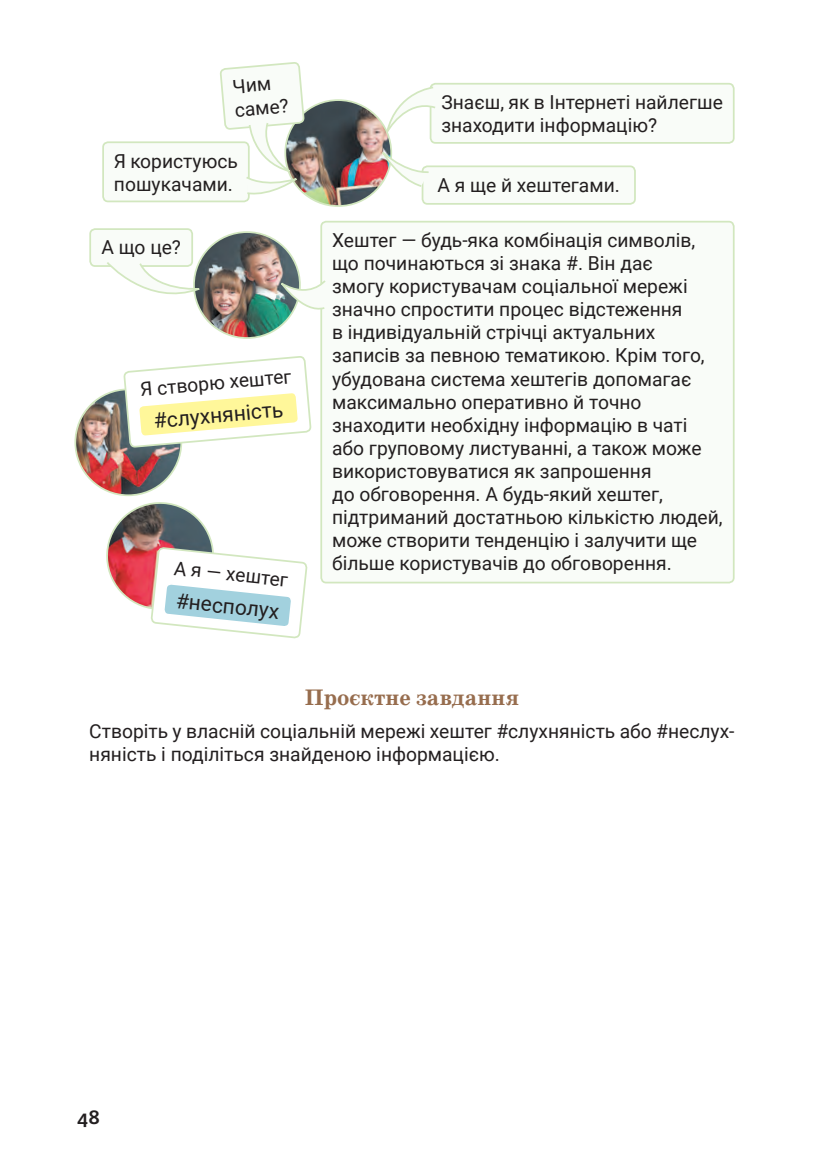
<style>
.page{position:relative;width:819px;height:1166px;background:#fff}
.page>*{position:absolute;margin:0;border:0;box-sizing:border-box;transform-origin:0 0}
.Центр_болд{font:700 22.75px "School Book AC";color:#976d4e}
.Діти_питання{font:21px "Roboto";color:#231f20}
.Діти_говорять{font:19.25px/23.1px "Roboto";color:#231f20}
.t1{font:700 19.25px "Daxline Pro";color:#231f20}
</style>
<div class="page">
<div style="left:430px;top:84px;width:303px;height:59px;background:#f9fcf8;border-radius:5px"></div>
<div style="left:429px;top:83px;width:305px;height:61px;border:2px solid #d2e7bf;border-radius:5px"></div>
<div style="left:321px;top:222px;width:412px;height:360px;background:#f9fcf8;border-radius:5px"></div>
<div style="left:320px;top:221px;width:414px;height:362px;border:2px solid #d2e7bf;border-radius:5px"></div>
<div style="left:103px;top:142px;width:146px;height:59px;background:#f9fcf8;border-radius:5px"></div>
<div style="left:102px;top:141px;width:148px;height:61px;border:2px solid #d2e7bf;border-radius:5px"></div>
<div style="left:90px;top:229px;width:102px;height:37px;background:#f9fcf8;border-radius:5px"></div>
<div style="left:89px;top:228px;width:104px;height:39px;border:2px solid #d2e7bf;border-radius:5px"></div>
<div style="left:422px;top:166px;width:213px;height:38px;background:#f9fcf8;border-radius:5px"></div>
<div style="left:421px;top:165px;width:214px;height:40px;border:2px solid #d2e7bf;border-radius:5px"></div>
<img style="left:285px;top:100px;width:106px;height:106px;border-radius:53px">
<img style="left:194px;top:232px;width:106px;height:106px;border-radius:53px">
<img style="left:75px;top:389px;width:106px;height:106px;border-radius:53px">
<svg style="left:106px;top:261px;width:95px;height:46px"></svg>
<svg style="left:220px;top:62px;width:84px;height:135px"></svg>
<svg style="left:280px;top:279px;width:46px;height:35px"></svg>
<svg style="left:381px;top:86px;width:56px;height:102px"></svg>
<svg style="left:124px;top:356px;width:187px;height:126px"></svg>
<svg style="left:106px;top:502px;width:202px;height:137px"></svg>
<p class="Діти_говорять" style="left:232px;top:74px;width:56px;rotate:-5deg">Чим саме?</p>
<p class="Діти_говорять" style="left:114px;top:148px;width:125px">Я користуюсь пошукачами.</p>
<p class="Діти_говорять" style="left:101px;top:235px;width:81px">А що це?</p>
<p class="Діти_говорять" style="left:139px;top:377px;width:153px;rotate:-5deg">Я створю хештег</p>
<p class="Діти_питання" style="left:153px;top:406px;width:131px;rotate:-5deg">#слухняність</p>
<p class="Діти_говорять" style="left:175px;top:555px;width:116px;rotate:6deg">А я — хештег</p>
<p class="Діти_питання" style="left:178px;top:586px;width:105px;rotate:6deg">#несполух</p>
<p class="Діти_говорять" style="left:441px;top:90px;width:283px">Знаєш, як в Інтернеті найлегше знаходити інформацію?</p>
<p class="Діти_говорять" style="left:437px;top:172px;width:184px">А я ще й хештегами.</p>
<p class="Діти_говорять" style="left:332px;top:228px;width:392px">Хештег — будь-яка комбінація символів, що починаються зі знака #. Він дає<br>змогу користувачам соціальної мережі значно спростити процес відстеження<br>в індивідуальній стрічці актуальних записів за певною тематикою. Крім того, убудована система хештегів допомагає максимально оперативно й точно знаходити необхідну інформацію в чаті або груповому листуванні, а також може використовуватися як запрошення<br>до обговорення. А будь-який хештег, підтриманий достатньою кількістю людей, може створити тенденцію і залучити ще більше користувачів до обговорення.</p>
<p class="Центр_болд" style="left:305px;top:684px;width:216px">Проєктне завдання</p>
<p class="Діти_говорять" style="left:89px;top:718px;width:646px">Створіть у власній соціальній мережі хештег #слухняність або #неслух&shy;няність і поділіться знайденою інформацією.</p>
<p class="t1" style="left:77px;top:1104px;width:25px">48</p>
</div>
